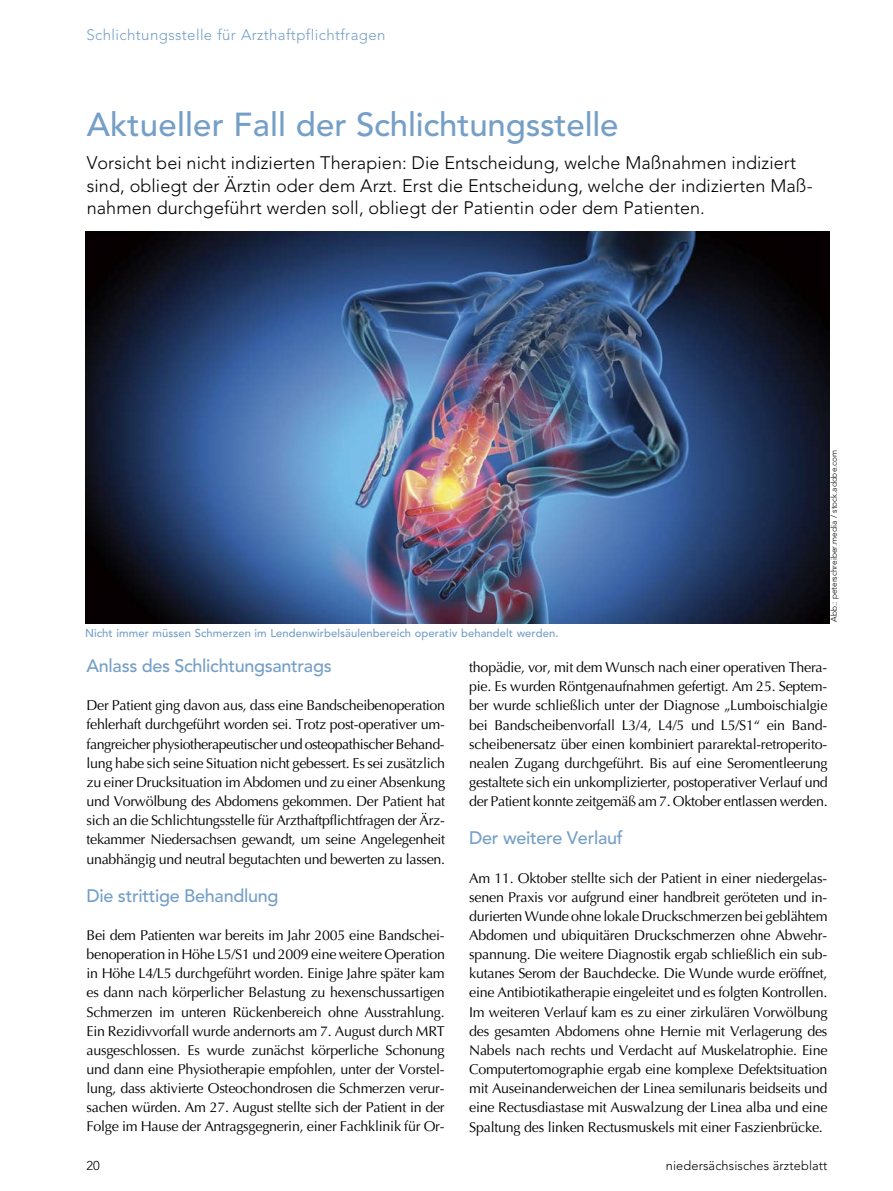
<style>
.page{position:relative;width:893px;height:1191px;background:#fff}
.page>*{position:absolute;margin:0;border:0;box-sizing:border-box;transform-origin:0 0}
.t1{font:500 33px "Avenir LT Pro";letter-spacing:-.005em;color:#759fc7}
.t2{font:300 18px/22.5px "Avenir LT Pro";letter-spacing:.005em;color:#000}
.t3{font:500 18px "Avenir LT Pro";letter-spacing:-.015em;color:#759fc7}
.t4{font:300 15px "Avenir LT Pro";letter-spacing:.025em;color:#759fc7}
.t5{font:14.25px/19.2px "Optima LT Pro";letter-spacing:-.02em;color:#000;text-align:justify}
.t6{font:300 12.75px "Avenir LT Std";letter-spacing:.01em;color:#000}
.t7{font:500 11.25px "Avenir LT Pro";letter-spacing:.005em;color:#759fc7}
.t8{font:300 8.25px "Avenir LT Pro";color:#000}
</style>
<div class="page">
<img style="left:85px;top:232px;width:744px;height:392px">
<p class="t4" style="left:87px;top:29px;width:300px">Schlichtungsstelle für Arzthaftpflichtfragen</p>
<h1 class="t1" style="left:87px;top:111px;width:533px">Aktueller Fall der Schlichtungsstelle</h1>
<p class="t2" style="left:87px;top:153px;width:727px">Vorsicht bei nicht indizierten Therapien: Die Entscheidung, welche Maßnahmen indiziert sind, obliegt der Ärztin oder dem Arzt. Erst die Entscheidung, welche der indizierten Maß&shy;nahmen durchgeführt werden soll, obliegt der Patientin oder dem Patienten.</p>
<p class="t7" style="left:85px;top:629px;width:475px">Nicht immer müssen Schmerzen im Lendenwirbelsäulenbereich operativ behandelt werden.</p>
<p class="t8" style="left:831px;top:621px;width:173px;rotate:-90deg">Abb.: peterschreiber.media / stock.adobe.com</p>
<p class="t3" style="left:87px;top:658px;width:247px">Anlass des Schlichtungsantrags</p>
<p class="t5" style="left:87px;top:697px;width:360px">Der Patient ging davon aus, dass eine Bandscheibenoperation fehlerhaft durchgeführt worden sei. Trotz post-operativer um&shy;fangreicher physiotherapeutischer und osteopathischer Behand - lung habe sich seine Situation nicht gebessert. Es sei zusätzlich zu einer Drucksituation im Abdomen und zu einer Absenkung und Vorwölbung des Abdomens gekommen. Der Patient hat sich an die Schlichtungsstelle für Arzthaftpflichtfragen der Ärz&shy;tekammer Niedersachsen gewandt, um seine Angelegenheit unabhängig und neutral begutachten und bewerten zu lassen.</p>
<p class="t3" style="left:87px;top:888px;width:193px">Die strittige Behandlung</p>
<p class="t5" style="left:87px;top:927px;width:360px">Bei dem Patienten war bereits im Jahr 2005 eine Bandschei&shy;benoperation in Höhe L5/S1 und 2009 eine weitere Operation in Höhe L4/L5 durchgeführt worden. Einige Jahre später kam es dann nach körperlicher Belastung zu hexenschussartigen Schmerzen im unteren Rückenbereich ohne Ausstrahlung.<br>Ein Rezidivvorfall wurde andernorts am 7. August durch MRT ausgeschlossen. Es wurde zunächst körperliche Schonung und dann eine Physiotherapie empfohlen, unter der Vorstel&shy;lung, dass aktivierte Osteochondrosen die Schmerzen verur&shy;sachen würden. Am 27. August stellte sich der Patient in der Folge im Hause der Antragsgegnerin, einer Fachklinik für Or-</p>
<p class="t6" style="left:87px;top:1157px;width:15px">20</p>
<p class="t5" style="left:469px;top:659px;width:360px">thopädie, vor, mit dem Wunsch nach einer operativen Thera&shy;pie. Es wurden Röntgenaufnahmen gefertigt. Am 25. Septem&shy;ber wurde schließlich unter der Diagnose „Lumboischialgie bei Bandscheibenvorfall L3/4, L4/5 und L5/S1“ ein Band&shy;scheibenersatz über einen kombiniert pararektal-retroperito&shy;nealen Zugang durchgeführt. Bis auf eine Seromentleerung gestaltete sich ein unkomplizierter, postoperativer Verlauf und der Patient konnte zeitgemäß am 7. Oktober entlassen werden.</p>
<p class="t3" style="left:469px;top:830px;width:155px">Der weitere Verlauf</p>
<p class="t5" style="left:469px;top:869px;width:360px">Am 11. Oktober stellte sich der Patient in einer niedergelas&shy;senen Praxis vor aufgrund einer handbreit geröteten und in&shy;durierten Wunde ohne lokale Druckschmerzen bei geblähtem Abdomen und ubiquitären Druckschmerzen ohne Abwehr&shy;spannung. Die weitere Diagnostik ergab schließlich ein sub&shy;kutanes Serom der Bauchdecke. Die Wunde wurde eröffnet, eine Antibiotikatherapie eingeleitet und es folgten Kontrollen.<br>Im weiteren Verlauf kam es zu einer zirkulären Vorwölbung des gesamten Abdomens ohne Hernie mit Verlagerung des Nabels nach rechts und Verdacht auf Muskelatrophie. Eine Computertomographie ergab eine komplexe Defektsituation mit Auseinanderweichen der Linea semilunaris beidseits und eine Rectusdiastase mit Auswalzung der Linea alba und eine Spaltung des linken Rectusmuskels mit einer Faszienbrücke.</p>
<p class="t6" style="left:666px;top:1157px;width:163px">niedersächsisches ärzteblatt</p>
</div>
